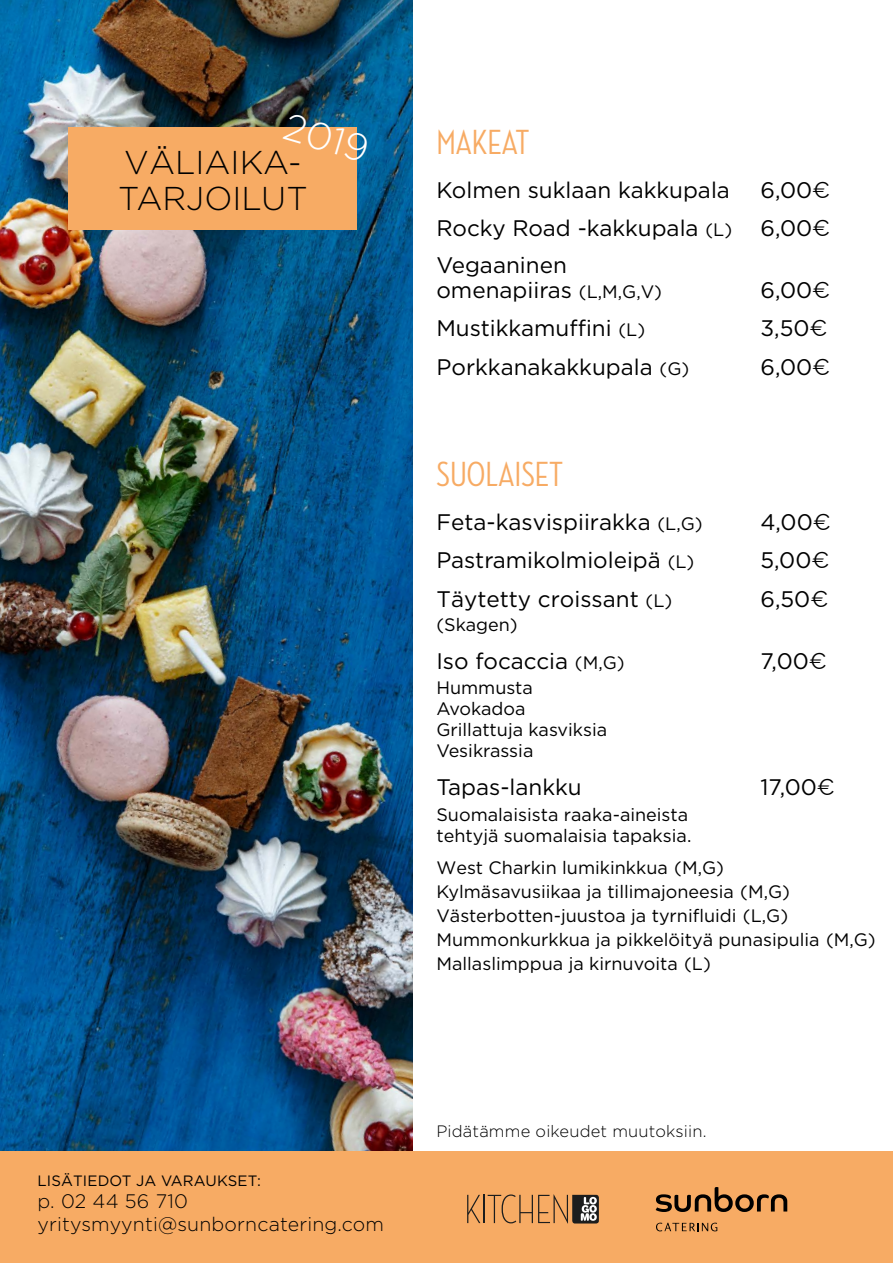
<style>
.page{position:relative;width:893px;height:1263px;background:#fff}
.page>*{position:absolute;margin:0;border:0;box-sizing:border-box;transform-origin:0 0}
.t1{font:300 38.1px "Gotham";color:#fff}
.t2{font:500 35.55px "Neutraface Condensed";color:#f7ab64}
.t3{font:300 33px/36px "Gotham";color:#000}
.t4{font:22.5px/25.5px "Gotham";color:#000}
.t5{font:300 19.5px/23.5px "Gotham";letter-spacing:.01em;color:#000}
.t6{font:18px/21px "Gotham";color:#000}
.t7{font:300 16.5px "Gotham";letter-spacing:.01em;color:#000}
.t8{font:15px "Gotham";letter-spacing:.01em;color:#000}
.s1{font-family:"Raleway"}
.s2{font-size:18px}
</style>
<div class="page">
<img style="left:0;top:0;width:414px;height:1152px">
<div style="left:69px;top:127px;width:288px;height:103px;background:#f7ab64"></div>
<div style="left:0;top:1152px;width:893px;height:111px;background:#f7ab64"></div>
<svg style="left:467px;top:1194px;width:132px;height:29px"></svg>
<svg style="left:656px;top:1187px;width:131px;height:25px"></svg>
<svg style="left:656px;top:1223px;width:61px;height:8px"></svg>
<h1 class="t1" style="left:291px;top:105px;width:88px;rotate:17deg">2019</h1>
<h3 class="t3" style="left:118px;top:144px;width:191px">VÄLIAIKA-<br>TARJOILUT</h3>
<h2 class="t2" style="left:436px;top:122px;width:95px">MAKEAT</h2>
<p class="t4" style="left:436px;top:176px;width:295px">Kolmen suklaan kakkupala</p>
<p class="t4" style="left:760px;top:176px;width:71px">6,00<span class="s1">€</span></p>
<p class="t4" style="left:436px;top:215px;width:297px">Rocky Road -kakkupala <span class="s2">(L)</span></p>
<p class="t4" style="left:760px;top:215px;width:71px">6,00<span class="s1">€</span></p>
<p class="t4" style="left:436px;top:251px;width:227px">Vegaaninen omenapiiras <span class="s2">(L,M,G,V)</span></p>
<p class="t4" style="left:760px;top:277px;width:71px">6,00<span class="s1">€</span></p>
<p class="t4" style="left:436px;top:315px;width:210px">Mustikkamuffini <span class="s2">(L)</span></p>
<p class="t4" style="left:760px;top:315px;width:69px">3,50<span class="s1">€</span></p>
<p class="t4" style="left:436px;top:353px;width:254px">Porkkanakakkupala <span class="s2">(G)</span></p>
<p class="t4" style="left:760px;top:353px;width:71px">6,00<span class="s1">€</span></p>
<h2 class="t2" style="left:436px;top:454px;width:128px">SUOLAISET</h2>
<p class="t4" style="left:436px;top:509px;width:268px">Feta-kasvispiirakka <span class="s2">(L,G)</span></p>
<p class="t4" style="left:760px;top:509px;width:72px">4,00<span class="s1">€</span></p>
<p class="t4" style="left:436px;top:547px;width:259px">Pastramikolmioleipä <span class="s2">(L)</span></p>
<p class="t4" style="left:760px;top:547px;width:71px">5,00<span class="s1">€</span></p>
<p class="t4" style="left:436px;top:585px;width:237px">Täytetty croissant <span class="s2">(L)</span></p>
<p class="t4" style="left:760px;top:585px;width:69px">6,50<span class="s1">€</span></p>
<p class="t6" style="left:436px;top:613px;width:83px">(Skagen)</p>
<p class="t4" style="left:436px;top:648px;width:190px">Iso focaccia <span class="s2">(M,G)</span></p>
<p class="t4" style="left:760px;top:648px;width:68px">7,00<span class="s1">€</span></p>
<p class="t6" style="left:436px;top:677px;width:172px">Hummusta<br>Avokadoa<br>Grillattuja kasviksia<br>Vesikrassia</p>
<p class="t4" style="left:436px;top:774px;width:147px">Tapas-lankku</p>
<p class="t4" style="left:760px;top:774px;width:76px">17,00<span class="s1">€</span></p>
<p class="t6" style="left:436px;top:803px;width:256px">Suomalaisista raaka-aineista tehtyjä suomalaisia tapaksia.</p>
<p class="t6" style="left:436px;top:855px;width:441px;line-height:24px">West Charkin lumikinkkua (M,G)<br>Kylmäsavusiikaa ja tillimajoneesia (M,G)<br>Västerbotten-juustoa ja tyrnifluidi (L,G)<br>Mummonkurkkua ja pikkelöityä punasipulia (M,G)<br>Mallaslimppua ja kirnuvoita (L)</p>
<p class="t8" style="left:37px;top:1172px;width:225px">LISÄTIEDOT JA VARAUKSET:</p>
<p class="t5" style="left:37px;top:1189px;width:348px">p. 02 44 56 710 yritysmyynti@sunborncatering.com</p>
<p class="t7" style="left:436px;top:1122px;width:272px">Pidätämme oikeudet muutoksiin.</p>
</div>
